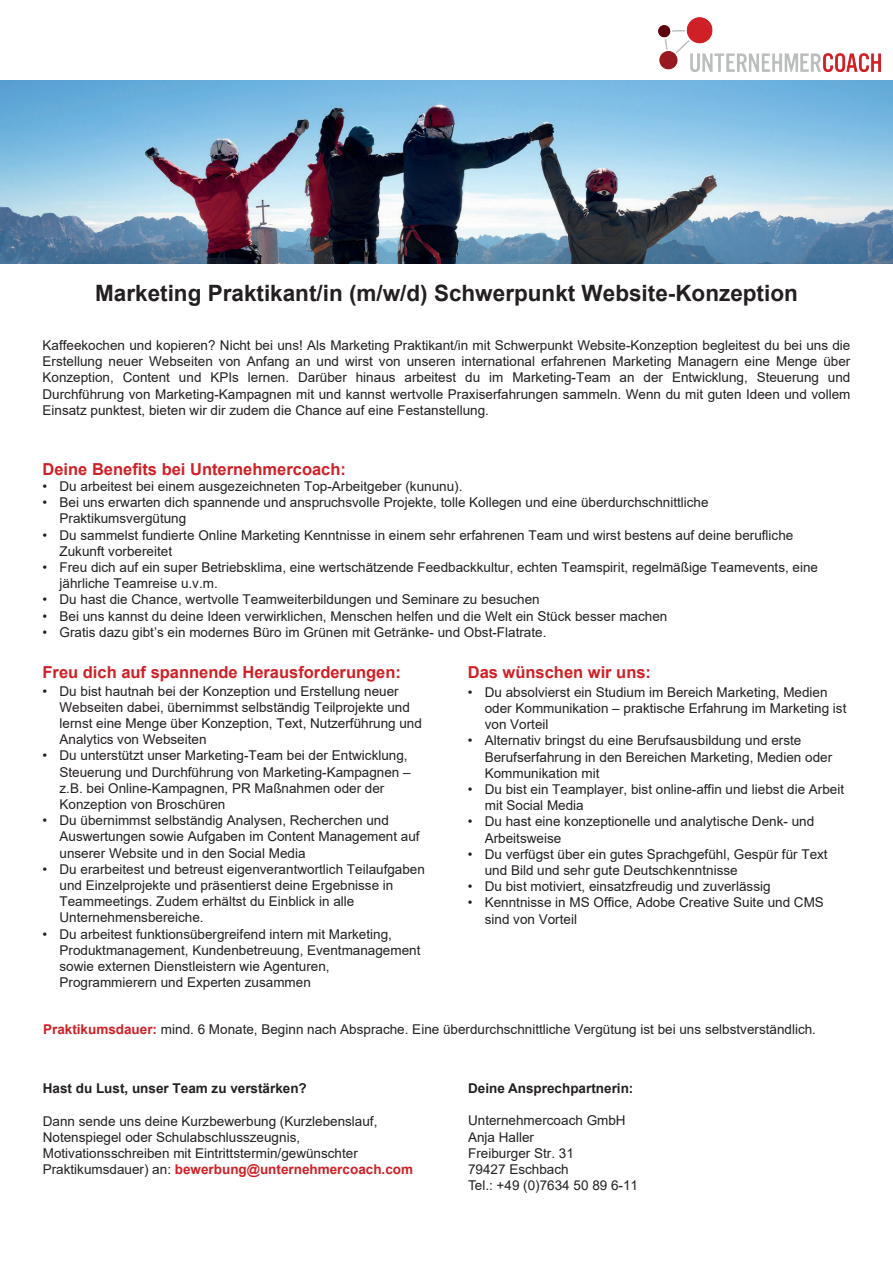
<style>
.page{position:relative;width:893px;height:1263px;background:#fff}
.page>*{position:absolute;margin:0;border:0;box-sizing:border-box;transform-origin:0 0}
.t1{font:700 22.5px "Arial";color:#231f20}
.t2{font:700 16.5px "Arial";color:#cf2026}
.t3{font:13.5px/16.2px "Arial";color:#231f20}
.t4{font:700 13.5px "Arial";color:#231f20}
.s1{font-weight:700;color:#cf2026}
</style>
<div class="page">
<img style="left:0;top:81px;width:893px;height:183px">
<img style="left:659px;top:17px;width:221px;height:55px">
<h1 class="t1" style="left:95px;top:278px;width:704px">Marketing Praktikant/in (m/w/d) Schwerpunkt Website-Konzeption</h1>
<p class="t3" style="left:43px;top:337px;width:809px;text-align:justify">Kaffeekochen und kopieren? Nicht bei uns! Als Marketing Praktikant/in mit Schwerpunkt Website-Konzeption begleitest du bei uns die Erstellung neuer Webseiten von Anfang an und wirst von unseren international erfahrenen Marketing Managern eine Menge über Konzeption, Content und KPIs lernen. Darüber hinaus arbeitest du im Marketing-Team an der Entwicklung, Steuerung und Durchführung von Marketing-Kampagnen mit und kannst wertvolle Praxiserfahrungen sammeln. Wenn du mit guten Ideen und vollem Einsatz punktest, bieten wir dir zudem die Chance auf eine Festanstellung.</p>
<p class="t2" style="left:43px;top:457px;width:305px">Deine Benefits bei Unternehmercoach:</p>
<p class="t3" style="left:43px;top:478px;width:421px">• Du arbeitest bei einem ausgezeichneten Top-Arbeitgeber (kununu).</p>
<p class="t3" style="left:60px;top:494px;width:651px;text-indent:-17px">• Bei uns erwarten dich spannende und anspruchsvolle Projekte, tolle Kollegen und eine überdurchschnittliche<br>Praktikumsvergütung</p>
<p class="t3" style="left:60px;top:527px;width:735px;text-indent:-17px">• Du sammelst fundierte Online Marketing Kenntnisse in einem sehr erfahrenen Team und wirst bestens auf deine berufliche<br>Zukunft vorbereitet</p>
<p class="t3" style="left:60px;top:559px;width:760px;text-indent:-17px">• Freu dich auf ein super Betriebsklima, eine wertschätzende Feedbackkultur, echten Teamspirit, regelmäßige Teamevents, eine jährliche Teamreise u.v.m.</p>
<p class="t3" style="left:43px;top:591px;width:499px">• Du hast die Chance, wertvolle Teamweiterbildungen und Seminare zu besuchen</p>
<p class="t3" style="left:43px;top:608px;width:626px">• Bei uns kannst du deine Ideen verwirklichen, Menschen helfen und die Welt ein Stück besser machen</p>
<p class="t3" style="left:43px;top:624px;width:505px">• Gratis dazu gibt’s ein modernes Büro im Grünen mit Getränke- und Obst-Flatrate.</p>
<p class="t2" style="left:43px;top:660px;width:360px">Freu dich auf spannende Herausforderungen:</p>
<p class="t3" style="left:60px;top:683px;width:364px;text-indent:-17px">• Du bist hautnah bei der Konzeption und Erstellung neuer Webseiten dabei, übernimmst selbständig Teilprojekte und lernst eine Menge über Konzeption, Text, Nutzerführung und Analytics von Webseiten</p>
<p class="t3" style="left:60px;top:747px;width:353px;text-indent:-17px">• Du unterstützt unser Marketing-Team bei der Entwicklung, Steuerung und Durchführung von Marketing-Kampagnen – z.B. bei Online-Kampagnen, PR Maßnahmen oder der Konzeption von Broschüren</p>
<p class="t3" style="left:60px;top:812px;width:362px;text-indent:-17px">• Du übernimmst selbständig Analysen, Recherchen und<br>Auswertungen sowie Aufgaben im Content Management auf unserer Website und in den Social Media</p>
<p class="t3" style="left:60px;top:861px;width:367px;text-indent:-17px">• Du erarbeitest und betreust eigenverantwortlich Teilaufgaben und Einzelprojekte und präsentierst deine Ergebnisse in Teammeetings. Zudem erhältst du Einblick in alle Unternehmensbereiche.</p>
<p class="t3" style="left:60px;top:926px;width:362px;text-indent:-17px">• Du arbeitest funktionsübergreifend intern mit Marketing, Produktmanagement, Kundenbetreuung, Eventmanagement sowie externen Dienstleistern wie Agenturen, Programmierern und Experten zusammen</p>
<p class="t2" style="left:468px;top:660px;width:185px">Das wünschen wir uns:</p>
<p class="t3" style="left:485px;top:684px;width:363px;text-indent:-17px">• Du absolvierst ein Studium im Bereich Marketing, Medien oder Kommunikation – praktische Erfahrung im Marketing ist von Vorteil</p>
<p class="t3" style="left:485px;top:732px;width:349px;text-indent:-17px">• Alternativ bringst du eine Berufsausbildung und erste<br>Berufserfahrung in den Bereichen Marketing, Medien oder<br>Kommunikation mit</p>
<p class="t3" style="left:485px;top:781px;width:361px;text-indent:-17px">• Du bist ein Teamplayer, bist online-affin und liebst die Arbeit mit Social Media</p>
<p class="t3" style="left:485px;top:813px;width:331px;text-indent:-17px">• Du hast eine konzeptionelle und analytische Denk- und<br>Arbeitsweise</p>
<p class="t3" style="left:485px;top:846px;width:344px;text-indent:-17px">• Du verfügst über ein gutes Sprachgefühl, Gespür für Text und Bild und sehr gute Deutschkenntnisse</p>
<p class="t3" style="left:468px;top:878px;width:304px">• Du bist motiviert, einsatzfreudig und zuverlässig</p>
<p class="t3" style="left:485px;top:894px;width:341px;text-indent:-17px">• Kenntnisse in MS Office, Adobe Creative Suite und CMS sind von Vorteil</p>
<p class="t3" style="left:43px;top:1020px;width:774px"><span class="s1">Praktikumsdauer:</span> mind. 6 Monate, Beginn nach Absprache. Eine überdurchschnittliche Vergütung ist bei uns selbstverständlich.</p>
<p class="t4" style="left:43px;top:1079px;width:266px">Hast du Lust, unser Team zu verstärken?</p>
<p class="t3" style="left:43px;top:1113px;width:372px">Dann sende uns deine Kurzbewerbung (Kurzlebenslauf, Notenspiegel oder Schulabschlusszeugnis, Motivationsschreiben mit Eintrittstermin/gewünschter Praktikumsdauer) an: <span class="s1">bewerbung@unternehmercoach.com</span></p>
<p class="t4" style="left:468px;top:1079px;width:167px">Deine Ansprechpartnerin:</p>
<p class="t3" style="left:468px;top:1112px;width:171px">Unternehmercoach GmbH<br>Anja Haller<br>Freiburger Str. 31<br>79427 Eschbach<br>Tel.: +49 (0)7634 50 89 6-11</p>
</div>
